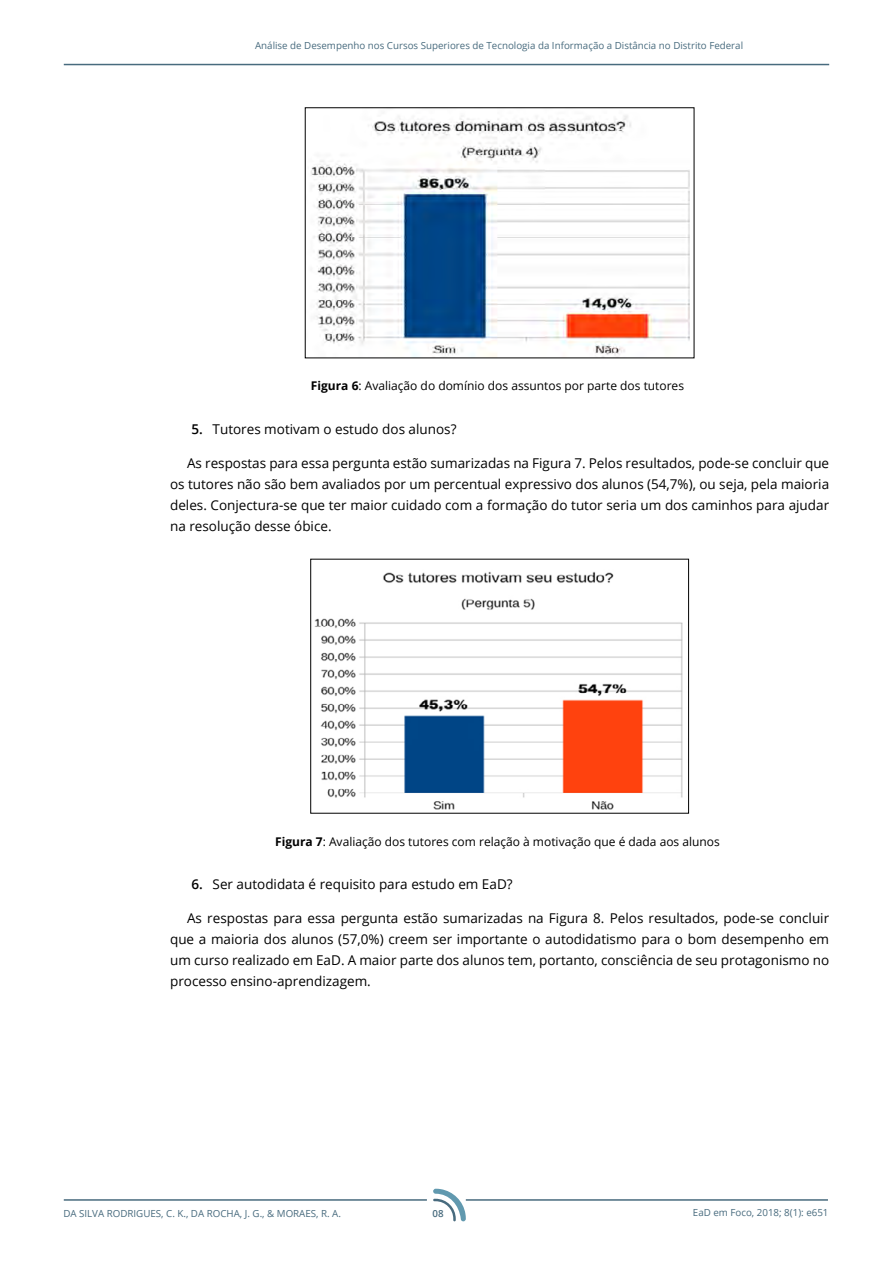
<style>
.page{position:relative;width:893px;height:1263px;background:#fff}
.page>*{position:absolute;margin:0;border:0;box-sizing:border-box;transform-origin:0 0}
.t1{font:13.5px/21px "Open Sans";color:#000;text-align:justify}
.t2{font:12px "Open Sans";color:#000}
.t3{font:9.75px "Open Sans";color:#486b7e}
.t4{font:600 9.75px "Open Sans";color:#486b7e}
.s1{font-weight:700}
.s2{font-weight:600}
</style>
<div class="page">
<hr style="left:64px;top:64px;width:765px;height:1px;background:#486b7e">
<hr style="left:466px;top:1199px;width:362px;height:2px;background:#486b7e">
<svg style="left:433px;top:1189px;width:33px;height:32px"></svg>
<hr style="left:64px;top:1199px;width:363px;height:2px;background:#486b7e">
<img style="left:311px;top:115px;width:379px;height:241px">
<img style="left:314px;top:571px;width:369px;height:239px">
<div style="left:310px;top:559px;width:379px;height:254px;border:1px solid #000"></div>
<p class="t3" style="left:255px;top:39px;width:489px">Análise de Desempenho nos Cursos Superiores de Tecnologia da Informação a Distância no Distrito Federal</p>
<p class="t2" style="left:311px;top:378px;width:375px"><span class="s1">Figura 6</span>: Avaliação do domínio dos assuntos por parte dos tutores</p>
<p class="t1" style="left:191px;top:418px;width:267px"><span class="s2">5.</span> Tutores motivam o estudo dos alunos?</p>
<p class="t1" style="left:170px;top:452px;width:661px;text-indent:17px">As respostas para essa pergunta estão sumarizadas na Figura 7. Pelos resultados, pode-se concluir que os tutores não são bem avaliados por um percentual expressivo dos alunos (54,7%), ou seja, pela maioria deles. Conjectura-se que ter maior cuidado com a formação do tutor seria um dos caminhos para ajudar na resolução desse óbice.</p>
<p class="t2" style="left:275px;top:833px;width:446px"><span class="s1">Figura 7</span>: Avaliação dos tutores com relação à motivação que é dada aos alunos</p>
<p class="t1" style="left:191px;top:873px;width:323px"><span class="s2">6.</span> Ser autodidata é requisito para estudo em EaD?</p>
<p class="t1" style="left:170px;top:907px;width:661px;text-indent:17px">As respostas para essa pergunta estão sumarizadas na Figura 8. Pelos resultados, pode-se concluir que a maioria dos alunos (57,0%) creem ser importante o autodidatismo para o bom desempenho em um curso realizado em EaD. A maior parte dos alunos tem, portanto, consciência de seu protagonismo no processo ensino-aprendizagem.</p>
<p class="t3" style="left:63px;top:1206px;width:279px">da Si lva Rodri gues, C. K., da Rocha, J. G., &amp; Moraes, R. A.</p>
<p class="t3" style="left:693px;top:1206px;width:137px">EaD em Foco, 2018; 8(1): e651</p>
<p class="t4" style="left:432px;top:1207px;width:13px">08</p>
</div>
